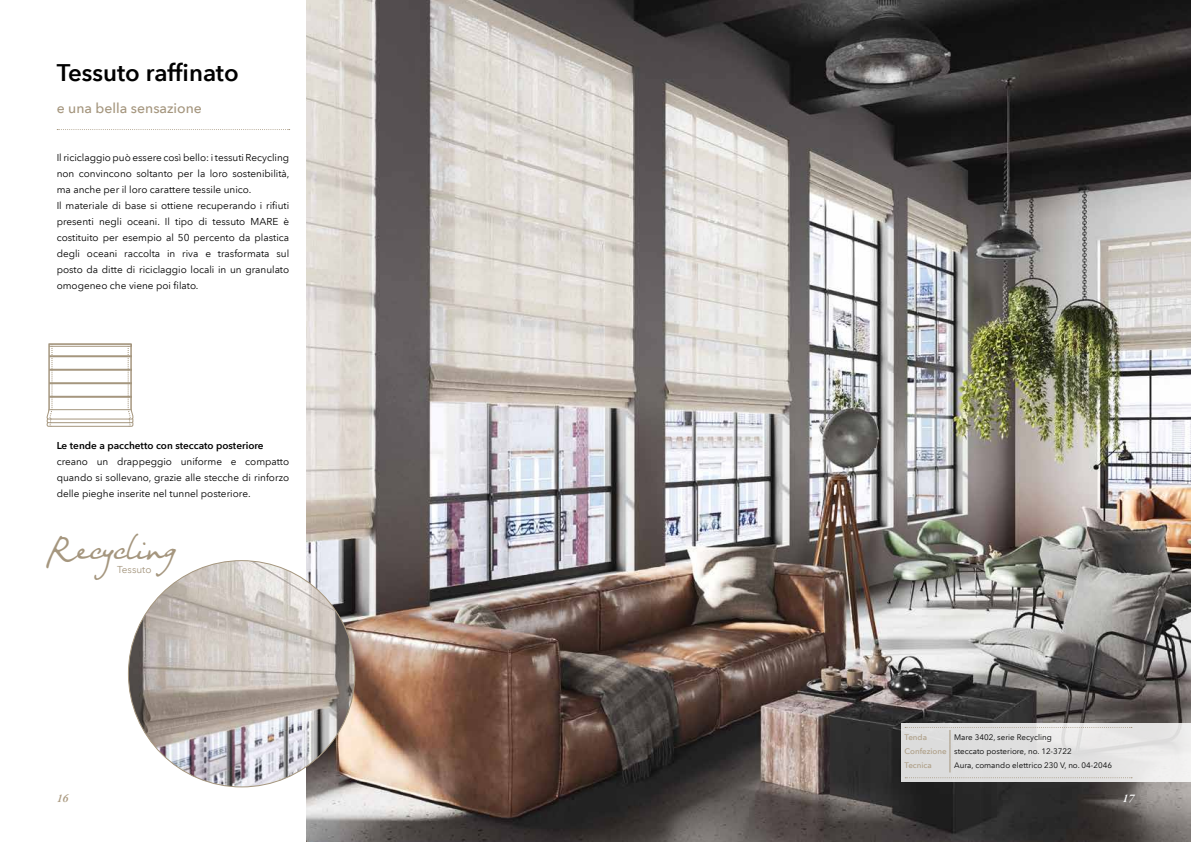
<style>
.page{position:relative;width:1191px;height:842px;background:#fff}
.page>*{position:absolute;margin:0;border:0;box-sizing:border-box;transform-origin:0 0}
.t1{font:31px "Night Wind Sent Sample";color:#a5967e}
.t2{font:600 24px "Avenir Next LT Com";color:#000}
.t3{font:500 14px "Avenir Next LT Com";color:#a5967e}
.t4{font:italic 600 12px "Garamond Premr Pro";color:#ad9d84}
.t5{font:italic 600 12px "Garamond Premr Pro";color:#fff}
.t6{font:10px/16px "Avenir Next LT Com";color:#000}
.t7{font:600 10px "Avenir Next LT Com";color:#000}
.t8{font:10px "Avenir Next LT Com";color:#a5967e}
.t9{font:8px/14.2px "Avenir Next LT Com";color:#000}
.t10{font:500 8px "Avenir Next LT Com";color:#ad9d84}
.s1{font-weight:500;color:#ad9d84}
</style>
<div class="page">
<img style="left:306px;top:0;width:885px;height:842px">
<svg style="left:47px;top:344px;width:87px;height:83px"></svg>
<svg style="left:57px;top:129px;width:233px;height:1px"></svg>
<div style="left:901px;top:723px;width:290px;height:58px;background:#e8e7e7"></div>
<svg style="left:905px;top:727px;width:227px;height:51px"></svg>
<img style="left:128px;top:561px;width:227px;height:226px;border-radius:113px">
<h2 class="t2" style="left:57px;top:58px;width:184px">Tessuto raffinato</h2>
<h3 class="t3" style="left:57px;top:100px;width:147px">e una bella sensazione</h3>
<p class="t6" style="left:57px;top:150px;width:234px">Il riciclaggio può essere così bello: i tessuti Recycling non convincono soltanto per la loro sostenibilità, ma anche per il loro carattere tessile unico.<br>Il materiale di base si ottiene recuperando i rifiuti presenti negli oceani. Il tipo di tessuto MARE è costituito per esempio al 50 percento da plastica degli oceani raccolta in riva e trasformata sul posto da ditte di riciclaggio locali in un granulato omogeneo che viene poi filato.</p>
<p class="t7" style="left:57px;top:439px;width:208px">Le tende a pacchetto con steccato posteriore</p>
<p class="t6" style="left:57px;top:454px;width:234px;text-align:justify">creano un drappeggio uniforme e compatto quando si sollevano, grazie alle stecche di rinforzo delle pieghe inserite nel tunnel posteriore.</p>
<h1 class="t1" style="left:45px;top:530px;width:132px">Recycling</h1>
<p class="t8" style="left:117px;top:564px;width:36px">Tessuto</p>
<p class="t10" style="left:904px;top:732px;width:24px">Tenda</p>
<p class="t9" style="left:904px;top:730px;width:169px;text-indent:50px">Mare 3402, serie Recycling<br><span class="s1">Confezione</span> steccato posteriore, no. 12-3722<br><span class="s1">Tecnica</span></p>
<p class="t9" style="left:954px;top:758px;width:159px">Aura, comando elettrico 230 V, no. 04-2046</p>
<p class="t4" style="left:57px;top:790px;width:13px">16</p>
<p class="t5" style="left:1122px;top:790px;width:13px">17</p>
</div>
